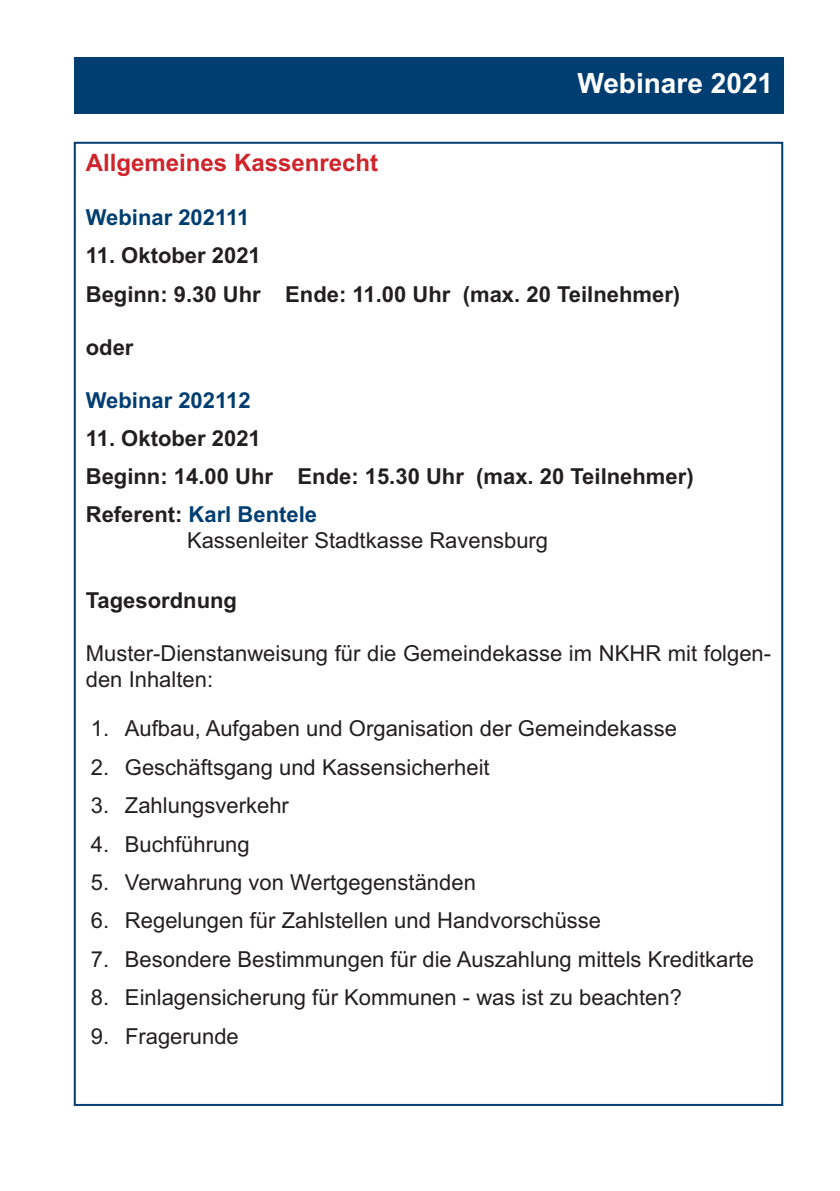
<style>
.page{position:relative;width:840px;height:1191px;background:#fff}
.page>*{position:absolute;margin:0;border:0;box-sizing:border-box;transform-origin:0 0}
.t1{font:700 28px "Arial";color:#fff}
.t2{font:700 24px "Arial";color:#ce242b}
.t3{font:22px/38.4px "Arial";color:#231f20}
.t4{font:700 22px/37.8px "Arial";color:#231f20}
.t5{font:700 22px "Arial";color:#003e71}
.s1{color:#003e71}
</style>
<div class="page">
<div style="left:74px;top:57px;width:708px;height:56px;background:#003e71"></div>
<p class="t1" style="left:577px;top:67px;width:197px">Webinare 2021</p>
<p class="t2" style="left:86px;top:149px;width:294px">Allgemeines Kassenrecht</p>
<p class="t5" style="left:86px;top:204px;width:165px">Webinar 202111</p>
<p class="t4" style="left:86px;top:237px;width:595px;line-height:38.4px">11. Oktober 2021<br>Beginn: 9.30 Uhr Ende: 11.00 Uhr (max. 20 Teilnehmer)</p>
<p class="t4" style="left:86px;top:328px;width:49px">oder</p>
<p class="t5" style="left:86px;top:387px;width:166px">Webinar 202112</p>
<p class="t4" style="left:86px;top:419px;width:609px">11. Oktober 2021<br>Beginn: 14.00 Uhr Ende: 15.30 Uhr (max. 20 Teilnehmer)<br>Referent: <span class="s1">Karl Bentele</span></p>
<p class="t3" style="left:187px;top:521px;width:362px">Kassenleiter Stadtkasse Ravensburg</p>
<p class="t4" style="left:86px;top:581px;width:153px">Tagesordnung</p>
<p class="t3" style="left:86px;top:640px;width:686px;line-height:26.4px">Muster-Dienstanweisung für die Gemeindekasse im NKHR mit folgen&shy;den Inhalten:</p>
<p class="t3" style="left:125px;top:709px;width:630px">Aufbau, Aufgaben und Organisation der Gemeindekasse Geschäftsgang und Kassensicherheit<br>Zahlungsverkehr<br>Buchführung<br>Verwahrung von Wertgegenständen<br>Regelungen für Zahlstellen und Handvorschüsse<br>Besondere Bestimmungen für die Auszahlung mittels Kreditkarte Einlagensicherung für Kommunen - was ist zu beachten?<br>Fragerunde</p>
<p class="t3" style="left:91px;top:709px;width:20px;text-align:justify">1.<br>2.<br>3.<br>4.<br>5.<br>6.<br>7.<br>8.<br>9.</p>
</div>
